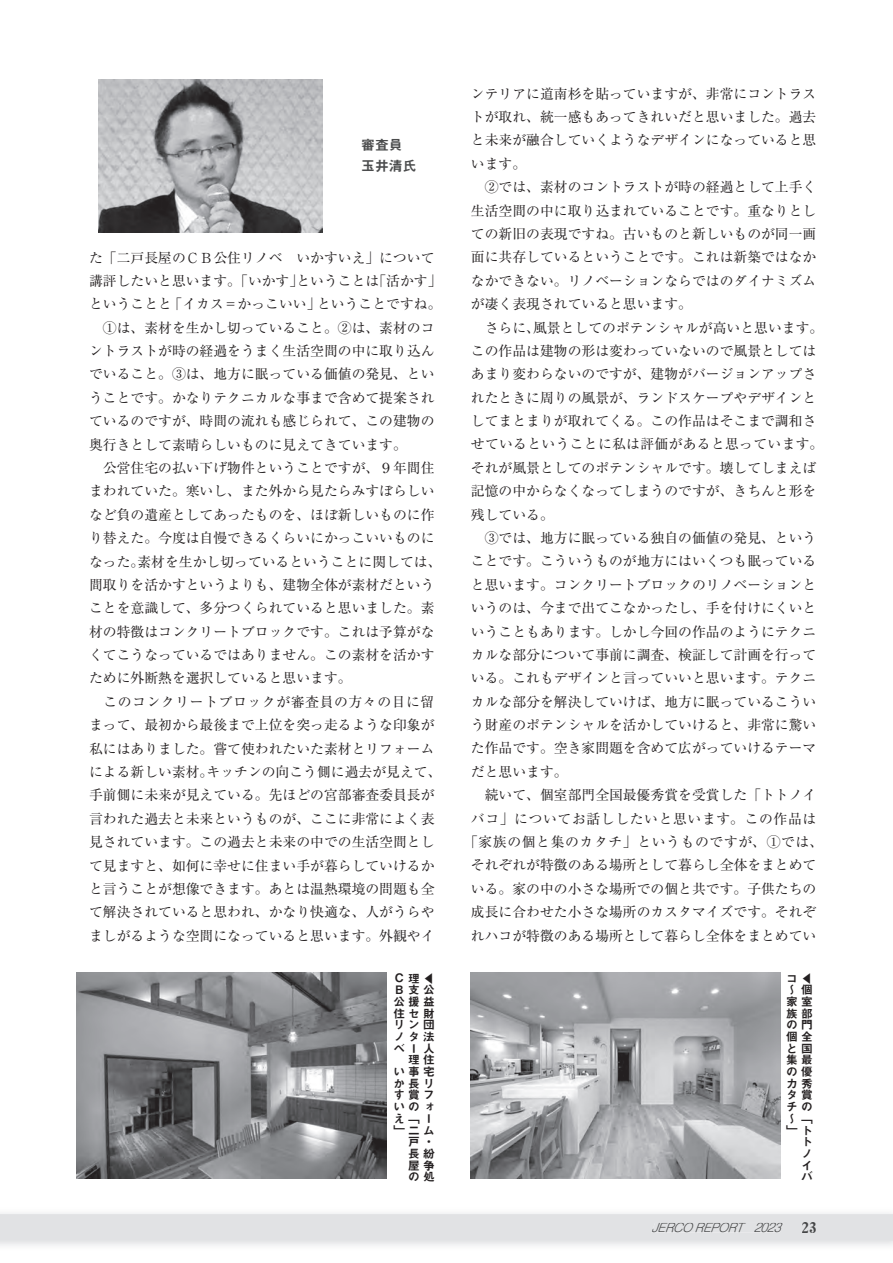
<style>
.page{position:relative;width:893px;height:1263px;background:#fff}
.page>*{position:absolute;margin:0;border:0;box-sizing:border-box;transform-origin:0 0}
.t1{font:13.8px/23.4px "Ryumin Pro";color:#231f20}
.t2{font:13.8px "Ryumin Pro";letter-spacing:.045em;color:#231f20}
.t3{font:13.8px "Ryumin Pro";letter-spacing:.02em;color:#231f20}
.t4{font:13.8px/21.3px "Midashi Go Pro MB31";color:#4b4c4d}
.t5{font:11.7px/11.7px "Midashi Go Pro MB31";color:#231f20}
.t6{font:italic 300 11.7px "Shin M Go Pro";color:#231f20}
.s1{font-family:"Midashi Min Pro MA31";font-weight:400;font-style:normal;font-size:14.85px}
</style>
<div class="page">
<div style="left:0;top:1214px;width:893px;height:27px;background:#e1e2e4"></div>
<img style="left:77px;top:972px;width:309px;height:207px">
<img style="left:471px;top:972px;width:310px;height:207px">
<img style="left:99px;top:79px;width:224px;height:153px">
<p class="t4" style="left:361px;top:133px;width:57px">審査員玉井清氏</p>
<p class="t1" style="left:89px;top:245px;width:354px">た「二戸長屋のＣＢ公住リノベ　いかすいえ」について講評したいと思います。「いかす」ということは「活かす」ということと「イカス＝かっこいい」ということですね。　①は、素材を生かし切っていること。②は、素材のコントラストが時の経過をうまく生活空間の中に取り込んでいること。③は、地方に眠っている価値の発見、ということです。かなりテクニカルな事まで含めて提案されているのですが、時間の流れも感じられて、この建物の奥行きとして素晴らしいものに見えてきています。<br>　公営住宅の払い下げ物件ということですが、９年間住まわれていた。寒いし、また外から見たらみすぼらしいなど負の遺産としてあったものを、ほぼ新しいものに作り替えた。今度は自慢できるくらいにかっこいいものになった。素材を生かし切っているということに関しては、間取りを活かすというよりも、建物全体が素材だということを意識して、多分つくられていると思いました。素材の特徴はコンクリートブロックです。これは予算がなくてこうなっているではありません。この素材を活かすために外断熱を選択していると思います。<br>　このコンクリートブロックが審査員の方々の目に留まって、最初から最後まで上位を突っ走るような印象が私にはありました。嘗て使われたいた素材とリフォームによる新しい素材。キッチンの向こう側に過去が見えて、手前側に未来が見えている。先ほどの宮部審査委員長が言われた過去と未来というものが、ここに非常によく表見されています。この過去と未来の中での生活空間として見ますと、如何に幸せに住まい手が暮らしていけるかと言うことが想像できます。あとは温熱環境の問題も全て解決されていると思われ、かなり快適な、人がうらやましがるような空間になっていると思います。外観やイ</p>
<p class="t5" style="left:393px;top:971px;width:42px">Ｃ理◀<br>Ｂ<br>公援益住セ財リ<br>ノ<br>ベー</p>
<p class="t5" style="left:408px;top:982px;width:28px">支公</p>
<p class="t5" style="left:408px;top:1017px;width:27px">ン団タ法</p>
<p class="t5" style="left:408px;top:1053px;width:27px">理住</p>
<p class="t5" style="left:393px;top:1064px;width:42px">い事宅</p>
<p class="t5" style="left:393px;top:1076px;width:41px">か長リ</p>
<p class="t5" style="left:393px;top:1088px;width:41px">す賞フ</p>
<p class="t5" style="left:393px;top:1099px;width:42px">いのォ</p>
<p class="t5" style="left:393px;top:1111px;width:38px">え「ー</p>
<p class="t5" style="left:393px;top:1123px;width:42px">」二ム</p>
<p class="t5" style="left:408px;top:1134px;width:24px">戸・</p>
<p class="t5" style="left:408px;top:1146px;width:28px">長紛</p>
<p class="t5" style="left:408px;top:1158px;width:27px">屋争</p>
<p class="t5" style="left:408px;top:1169px;width:28px">の処</p>
<p class="t5" style="left:423px;top:1041px;width:12px">人</p>
<p class="t1" style="left:471px;top:81px;width:347px">ンテリアに道南杉を貼っていますが、非常にコントラス</p>
<p class="t1" style="left:471px;top:104px;width:347px">トが取れ、統一感もあってきれいだと思いました。過去</p>
<p class="t1" style="left:471px;top:128px;width:347px">と未来が融合していくようなデザインになっていると思</p>
<p class="t1" style="left:471px;top:151px;width:57px">います。</p>
<p class="t1" style="left:471px;top:174px;width:347px">　②では、素材のコントラストが時の経過として上手く</p>
<p class="t1" style="left:471px;top:198px;width:347px">生活空間の中に取り込まれていることです。重なりとし</p>
<p class="t1" style="left:471px;top:221px;width:347px">ての新旧の表現ですね。古いものと新しいものが同一画</p>
<p class="t1" style="left:471px;top:245px;width:347px">面に共存しているということです。これは新築ではなか</p>
<p class="t1" style="left:471px;top:268px;width:347px">なかできない。リノベーションならではのダイナミズム</p>
<p class="t1" style="left:471px;top:291px;width:223px">が凄く表現されていると思います。</p>
<p class="t1" style="left:471px;top:315px;width:354px">　さらに、風景としてのポテンシャルが高いと思います。</p>
<p class="t1" style="left:471px;top:338px;width:347px">この作品は建物の形は変わっていないので風景としては</p>
<p class="t1" style="left:471px;top:361px;width:347px">あまり変わらないのですが、建物がバージョンアップさ</p>
<p class="t1" style="left:471px;top:385px;width:347px">れたときに周りの風景が、ランドスケープやデザインと</p>
<p class="t1" style="left:471px;top:408px;width:347px">してまとまりが取れてくる。この作品はそこまで調和さ</p>
<p class="t3" style="left:471px;top:433px;width:354px">せているということに私は評価があると思っています。</p>
<p class="t1" style="left:471px;top:455px;width:347px">それが風景としてのポテンシャルです。壊してしまえば</p>
<p class="t1" style="left:471px;top:478px;width:347px">記憶の中からなくなってしまうのですが、きちんと形を</p>
<p class="t1" style="left:471px;top:502px;width:84px">残している。</p>
<p class="t1" style="left:471px;top:525px;width:347px">　③では、地方に眠っている独自の価値の発見、という</p>
<p class="t1" style="left:471px;top:548px;width:347px">ことです。こういうものが地方にはいくつも眠っている</p>
<p class="t1" style="left:471px;top:572px;width:347px">と思います。コンクリートブロックのリノベーションと</p>
<p class="t1" style="left:471px;top:595px;width:347px">いうのは、今まで出てこなかったし、手を付けにくいと</p>
<p class="t1" style="left:471px;top:619px;width:347px">いうこともあります。しかし今回の作品のようにテクニ</p>
<p class="t1" style="left:471px;top:642px;width:347px">カルな部分について事前に調査、検証して計画を行って</p>
<p class="t1" style="left:471px;top:665px;width:347px">いる。これもデザインと言っていいと思います。テクニ</p>
<p class="t1" style="left:471px;top:689px;width:347px">カルな部分を解決していけば、地方に眠っているこうい</p>
<p class="t1" style="left:471px;top:712px;width:347px">う財産のポテンシャルを活かしていけると、非常に驚い</p>
<p class="t1" style="left:471px;top:736px;width:347px">た作品です。空き家問題を含めて広がっていけるテーマ</p>
<p class="t1" style="left:471px;top:759px;width:98px">だと思います。</p>
<p class="t1" style="left:471px;top:782px;width:347px">　続いて、個室部門全国最優秀賞を受賞した「トトノイ</p>
<p class="t2" style="left:471px;top:807px;width:347px">バコ」についてお話ししたいと思います。この作品は</p>
<p class="t2" style="left:464px;top:831px;width:361px">「家族の個と集のカタチ」というものですが、①では、</p>
<p class="t1" style="left:471px;top:852px;width:347px">それぞれが特徴のある場所として暮らし全体をまとめて</p>
<p class="t1" style="left:471px;top:876px;width:347px">いる。家の中の小さな場所での個と共です。子供たちの</p>
<p class="t1" style="left:471px;top:899px;width:347px">成長に合わせた小さな場所のカスタマイズです。それぞ</p>
<p class="t1" style="left:471px;top:923px;width:347px">れハコが特徴のある場所として暮らし全体をまとめてい</p>
<p class="t5" style="left:801px;top:971px;width:12px">◀個</p>
<p class="t5" style="left:786px;top:971px;width:27px">コ<br>〜<br>家室族部の門個全と<br>集最の優カ秀タ賞チの〜<br>」ト</p>
<p class="t5" style="left:801px;top:1041px;width:12px">国</p>
<p class="t5" style="left:801px;top:1105px;width:13px;line-height:23.4px">「ト</p>
<p class="t5" style="left:801px;top:1146px;width:13px">ノイバ</p>
<p class="t6" style="left:651px;top:1218px;width:167px">JERCOREPORT　2023 <span class="s1">2 3</span></p>
</div>
